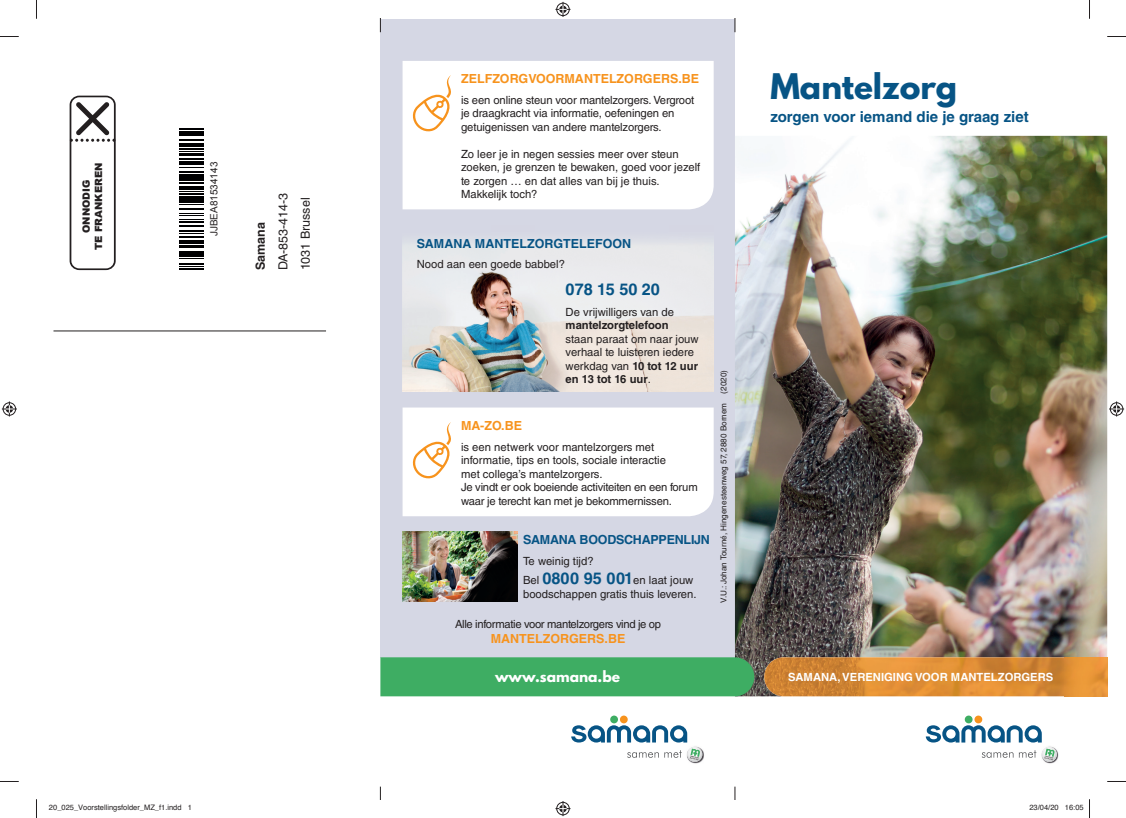
<style>
.page{position:relative;width:1126px;height:818px;background:#fff}
.page>*{position:absolute;margin:0;border:0;box-sizing:border-box;transform-origin:0 0}
.t1{font:700 31.25px "League Spartan";color:#075485}
.t2{font:700 16.25px "Helvetica LT Std";color:#075485}
.t3{font:700 15px "Helvetica LT Std";color:#075485}
.t4{font:700 13.75px "League Spartan";color:#fff}
.t5{font:700 12.5px "Helvetica LT Std";color:#f7931d}
.t6{font:700 12.5px "Helvetica LT Std";letter-spacing:-.01em;color:#075485}
.t7{font:12.5px/22.5px "Helvetica LT Std";color:#231f20}
.t8{font:700 12.5px "Helvetica LT Std";color:#231f20}
.t9{font:11.25px/13.5px "Helvetica LT Std";letter-spacing:-.01em;color:#231f20}
.t10{font:11.25px "Helvetica LT Std";letter-spacing:-.03em;color:#231f20}
.t11{font:700 11.25px "Helvetica LT Std";color:#fff}
.t12{font:700 11.25px "Helvetica LT Std";color:#231f20}
.t13{font:900 10px/12.5px "Arial";color:#231f20;text-align:center}
.t14{font:10px "Arial";color:#231f20}
.t15{font:8.12px "Helvetica LT Std";color:#231f20}
.t16{font:7.5px "Helvetica";color:#231f20}
.s1{font-weight:700}
.s2{font-weight:700;font-size:16.25px;color:#075485}
</style>
<div class="page">
<div style="left:380px;top:19px;width:354px;height:638px;background:#d5d7e4"></div>
<img style="left:1044px;top:751px;width:14px;height:12px">
<svg style="left:925px;top:725px;width:132px;height:36px"></svg>
<div style="left:964px;top:715px;width:8px;height:8px;background:#3ead63;border-radius:50%"></div>
<div style="left:974px;top:715px;width:8px;height:8px;background:#f7931d;border-radius:50%"></div>
<img style="left:689px;top:749px;width:15px;height:14px">
<svg style="left:571px;top:725px;width:131px;height:36px"></svg>
<div style="left:610px;top:715px;width:8px;height:8px;background:#3ead63;border-radius:50%"></div>
<div style="left:620px;top:715px;width:7px;height:8px;background:#f7931d;border-radius:50%"></div>
<img style="left:734px;top:136px;width:373px;height:560px">
<img style="left:764px;top:657px;width:343px;height:39px">
<div style="left:380px;top:657px;width:374px;height:39px;background:#3ead63"></div>
<img style="left:402px;top:242px;width:311px;height:149px">
<div style="left:402px;top:61px;width:311px;height:148px;background:#fff"></div>
<svg style="left:411px;top:75px;width:44px;height:58px;background:#fdeedb"></svg>
<div style="left:402px;top:407px;width:311px;height:109px;background:#fff"></div>
<svg style="left:70px;top:96px;width:46px;height:174px"></svg>
<hr style="left:180px;top:268px;width:24px;height:2px;background:#000002">
<svg style="left:180px;top:258px;width:24px;height:9px"></svg>
<hr style="left:180px;top:255px;width:24px;height:2px;background:#000002">
<hr style="left:180px;top:251px;width:24px;height:3px;background:#000002">
<svg style="left:180px;top:247px;width:24px;height:1px"></svg>
<hr style="left:180px;top:244px;width:24px;height:2px;background:#000002">
<hr style="left:180px;top:240px;width:24px;height:3px;background:#000002">
<svg style="left:180px;top:226px;width:24px;height:11px"></svg>
<hr style="left:180px;top:221px;width:24px;height:2px;background:#000002">
<svg style="left:180px;top:213px;width:24px;height:7px"></svg>
<hr style="left:180px;top:208px;width:24px;height:2px;background:#000002">
<svg style="left:180px;top:204px;width:24px;height:1px"></svg>
<hr style="left:180px;top:200px;width:24px;height:3px;background:#000002">
<svg style="left:180px;top:196px;width:24px;height:3px"></svg>
<svg style="left:180px;top:191px;width:24px;height:3px"></svg>
<hr style="left:180px;top:186px;width:24px;height:3px;background:#000002">
<hr style="left:180px;top:182px;width:24px;height:2px;background:#000002">
<hr style="left:180px;top:178px;width:24px;height:3px;background:#000002">
<hr style="left:180px;top:174px;width:24px;height:3px;background:#000002">
<hr style="left:180px;top:171px;width:24px;height:2px;background:#000002">
<svg style="left:180px;top:161px;width:24px;height:7px"></svg>
<hr style="left:180px;top:158px;width:24px;height:2px;background:#000002">
<hr style="left:180px;top:152px;width:24px;height:3px;background:#000002">
<hr style="left:180px;top:147px;width:24px;height:2px;background:#000002">
<hr style="left:180px;top:144px;width:24px;height:3px;background:#000002">
<hr style="left:180px;top:139px;width:24px;height:2px;background:#000002">
<hr style="left:180px;top:133px;width:24px;height:3px;background:#000002">
<svg style="left:180px;top:131px;width:24px;height:1px"></svg>
<hr style="left:180px;top:128px;width:24px;height:2px;background:#000002">
<hr style="left:53px;top:330px;width:273px;height:1px;background:#231f20">
<img style="left:402px;top:531px;width:115px;height:70px">
<svg style="left:380px;top:19px;width:1px;height:13px"></svg>
<svg style="left:380px;top:786px;width:1px;height:12px"></svg>
<svg style="left:734px;top:19px;width:1px;height:13px"></svg>
<svg style="left:734px;top:786px;width:1px;height:12px"></svg>
<svg style="left:0;top:36px;width:19px;height:1px"></svg>
<svg style="left:1107px;top:36px;width:18px;height:1px"></svg>
<svg style="left:36px;top:0;width:1px;height:19px"></svg>
<svg style="left:36px;top:799px;width:1px;height:18px"></svg>
<svg style="left:1089px;top:0;width:1px;height:19px"></svg>
<svg style="left:555px;top:2px;width:15px;height:15px"></svg>
<svg style="left:555px;top:801px;width:15px;height:14px"></svg>
<svg style="left:2px;top:401px;width:15px;height:15px"></svg>
<svg style="left:1109px;top:401px;width:14px;height:15px"></svg>
<svg style="left:1089px;top:799px;width:1px;height:18px"></svg>
<p class="t13" style="left:80px;top:250px;width:89px;rotate:-90deg">ONNODIG<br>TE FRANKEREN</p>
<p class="t14" style="left:207px;top:236px;width:76px;rotate:-90deg">JJBEA81534143</p>
<p class="t8" style="left:253px;top:270px;width:49px;rotate:-90deg">Samana</p>
<p class="t7" style="left:272px;top:270px;width:79px;rotate:-90deg">DA-853-414-3<br>1031 Brussel</p>
<p class="t5" style="left:461px;top:71px;width:240px">ZELFZORGVOORMANTELZORGERS.BE</p>
<p class="t9" style="left:461px;top:93px;width:235px">is een online steun voor mantelzorgers. Vergroot je draagkracht via informatie, oefeningen en getuigenissen van andere mantel zorgers.</p>
<p class="t9" style="left:461px;top:147px;width:241px">Zo leer je in negen sessies meer over steun zoeken, je grenzen te bewaken, goed voor jezelf te zorgen … en dat alles van bij je thuis.<br>Makkelijk toch?</p>
<p class="t6" style="left:416px;top:235px;width:216px">SAMANA MANTELZORGTELEFOON</p>
<p class="t9" style="left:416px;top:257px;width:150px">Nood aan een goede babbel?</p>
<h2 class="t2" style="left:565px;top:279px;width:96px">078 15 50 20</h2>
<p class="t9" style="left:565px;top:305px;width:110px">De vrijwilligers van de</p>
<p class="t12" style="left:565px;top:318px;width:104px">mantelzorg telefoon</p>
<p class="t9" style="left:565px;top:332px;width:134px">staan paraat om naar jouw verhaal te luisteren iedere werkdag van <span class="s1">10 tot 12 uur en 13 tot 16 uur</span>.</p>
<p class="t5" style="left:461px;top:418px;width:62px">MA-ZO.BE</p>
<p class="t9" style="left:461px;top:439px;width:238px">is een netwerk voor mantelzorgers met informatie, tips en tools, sociale interactie<br>met collega’s mantelzorgers.<br>Je vindt er ook boeiende activiteiten en een forum waar je terecht kan met je bekommernissen.</p>
<p class="t6" style="left:523px;top:531px;width:188px">SAMANA BOODSCHAPPENLIJN</p>
<p class="t9" style="left:523px;top:550px;width:172px;line-height:19.5px">Te weinig tijd?<br>Bel <span class="s2">0800 95 001</span>en laat jouw</p>
<p class="t9" style="left:523px;top:586px;width:175px">boodschappen gratis thuis leveren.</p>
<p class="t10" style="left:455px;top:617px;width:207px">Alle informatie voor mantelzorgers vind je op</p>
<p class="t5" style="left:490px;top:630px;width:136px">MANTELZORGERS.BE</p>
<p class="t15" style="left:719px;top:602px;width:234px;rotate:-90deg">V.U.: Johan Tourné, Hingenesteenweg 57, 2880 Bornem (2020)</p>
<h1 class="t1" style="left:770px;top:62px;width:188px">Mantelzorg</h1>
<h3 class="t3" style="left:770px;top:107px;width:260px">zorgen voor iemand die je graag ziet</h3>
<p class="t4" style="left:495px;top:665px;width:126px">www.samana.be</p>
<p class="t11" style="left:788px;top:669px;width:267px">SAMANA, VERENIGING VOOR MANTELZORGERS</p>
<p class="t16" style="left:49px;top:801px;width:144px">20_025_Voorstellingsfolder_MZ_f1.indd 1</p>
<p class="t16" style="left:1029px;top:801px;width:56px">23/04/20 16:05</p>
</div>
